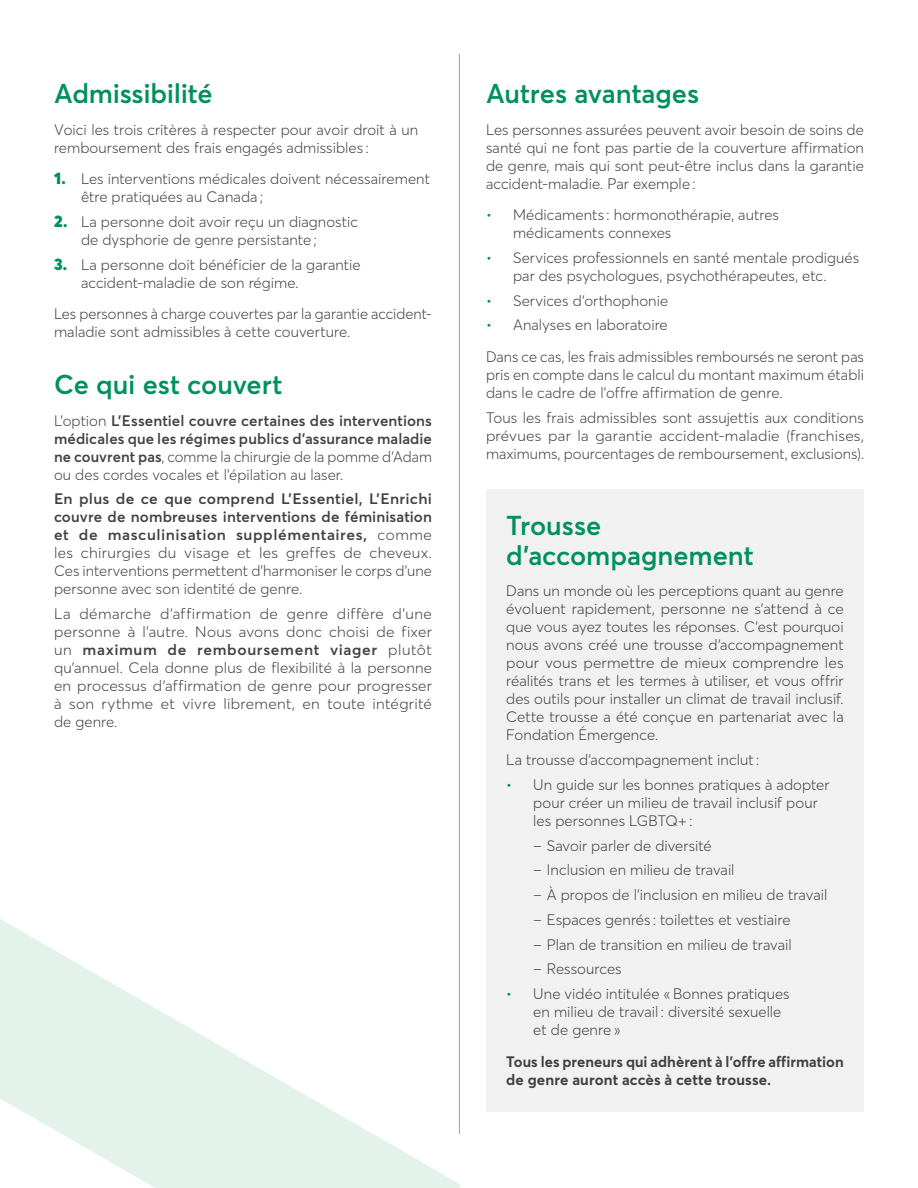
<style>
.page{position:relative;width:918px;height:1188px;background:#fff}
.page>*{position:absolute;margin:0;border:0;box-sizing:border-box;transform-origin:0 0}
.t1{font:600 27px/30px "Desjardins Sans";letter-spacing:-.005em;color:#00905e}
.t2{font:300 15px/18px "Desjardins Sans";letter-spacing:.005em;color:#414042}
.t3{font:600 15px/18px "Desjardins Sans";letter-spacing:.005em;color:#414042;text-align:justify}
.t4{font:700 15px/18px "Desjardins Sans";letter-spacing:.005em;color:#414042}
.s1{font-family:"CRI Averta Black";font-weight:400;font-size:16.5px;color:#00905e}
.s2{font-weight:300}
.s3{font-weight:600}
.s4{color:#00905e}
.s5{font-family:"Averta"}
</style>
<div class="page">
<svg style="left:0;top:919px;width:460px;height:269px"></svg>
<hr style="left:459px;top:54px;width:1px;height:1080px;background:#9d9fa2">
<div style="left:486px;top:489px;width:378px;height:623px;background:#f1f1f2"></div>
<h1 class="t1" style="left:54px;top:79px;width:160px">Admissibilité</h1>
<p class="t2" style="left:54px;top:120px;width:366px">Voici les trois critères à respecter pour avoir droit à un remboursement des frais engagés admissibles :</p>
<p class="t2" style="left:81px;top:170px;width:351px;text-indent:-27px"><span class="s1">1.</span> Les interventions médicales doivent nécessairement être pratiquées au Canada ;</p>
<p class="t2" style="left:81px;top:213px;width:279px;text-indent:-27px"><span class="s1">2.</span> La personne doit avoir reçu un diagnostic de dysphorie de genre persistante ;</p>
<p class="t2" style="left:81px;top:255px;width:281px;text-indent:-27px"><span class="s1">3.</span> La personne doit bénéficier de la garantie accident-maladie de son régime.</p>
<p class="t2" style="left:54px;top:305px;width:379px">Les personnes à charge couvertes par la garantie accident&shy;maladie sont admissibles à cette couverture.</p>
<h1 class="t1" style="left:54px;top:370px;width:230px">Ce qui est couvert</h1>
<p class="t3" style="left:54px;top:411px;width:380px"><span class="s2">L’option</span> L’Essentiel couvre certaines des interventions médicales que les régimes publics d’assurance maladie ne couvrent pas<span class="s2">, comme la chirurgie de la pomme d’Adam ou des cordes vocales et l’épilation au laser.</span></p>
<p class="t2" style="left:54px;top:490px;width:380px;text-align:justify"><span class="s3">En plus de ce que comprend L’Essentiel, L’Enrichi couvre de nombreuses interventions de féminisation et de masculinisation supplémentaires,</span> comme les chirurgies du visage et les greffes de cheveux.<br>Ces interventions permettent d’harmoniser le corps d’une personne avec son identité de genre.</p>
<p class="t2" style="left:54px;top:605px;width:380px;text-align:justify">La démarche d’affirmation de genre diffère d’une personne à l’autre. Nous avons donc choisi de fixer un <span class="s3">maximum de remboursement viager</span> plutôt qu’annuel. Cela donne plus de flexibilité à la personne en processus d’affirmation de genre pour progresser à son rythme et vivre librement, en toute intégrité de genre.</p>
<h1 class="t1" style="left:486px;top:79px;width:215px">Autres avantages</h1>
<p class="t2" style="left:486px;top:120px;width:380px;text-align:justify">Les personnes assurées peuvent avoir besoin de soins de santé qui ne font pas partie de la couverture affirmation de genre, mais qui sont peut-être inclus dans la garantie accident-maladie. Par exemple :</p>
<p class="t2" style="left:513px;top:206px;width:267px;text-indent:-27px"><span class="s4">•</span> Médicaments : hormonothérapie, autres médicaments connexes</p>
<p class="t2" style="left:486px;top:249px;width:375px;text-align:center"><span class="s4">•</span> Services professionnels en santé mentale prodigués par des psychologues, psychothérapeutes, etc.</p>
<p class="t2" style="left:486px;top:291px;width:184px"><span class="s4">•</span> Services d’orthophonie</p>
<p class="t2" style="left:486px;top:309px;width:379px;line-height:31.5px"><span class="s4">•</span> Analyses en laboratoire<br>Dans ce cas, les frais admissibles remboursés ne seront pas</p>
<p class="t2" style="left:486px;top:366px;width:380px">pris en compte dans le calcul du montant maximum établi dans le cadre de l’offre affirmation de genre.</p>
<p class="t2" style="left:486px;top:408px;width:380px;text-align:justify">Tous les frais admissibles sont assujettis aux conditions prévues par la garantie accident-maladie (franchises, maximums, pourcentages de remboursement, exclusions).</p>
<h1 class="t1" style="left:506px;top:510px;width:249px">Trousse d’accompagnement</h1>
<p class="t2" style="left:506px;top:582px;width:339px;text-align:justify">Dans un monde où les perceptions quant au genre évoluent rapidement, personne ne s’attend à ce que vous ayez toutes les réponses. C’est pourquoi nous avons créé une trousse d’accompagnement pour vous permettre de mieux comprendre les réalités trans et les termes à utiliser, et vous offrir des outils pour installer un climat de travail inclusif.<br>Cette trousse a été conçue en partenariat avec la Fondation Émergence.</p>
<p class="t2" style="left:506px;top:751px;width:254px">La trousse d’accompagnement inclut :</p>
<p class="t2" style="left:533px;top:776px;width:298px;text-indent:-27px"><span class="s4">•</span> Un guide sur les bonnes pratiques à adopter pour créer un milieu de travail inclusif pour les personnes LGBTQ+ :</p>
<p class="t2" style="left:533px;top:836px;width:180px"><span class="s5">–</span> Savoir parler de diversité</p>
<p class="t2" style="left:533px;top:861px;width:203px"><span class="s5">–</span> Inclusion en milieu de travail</p>
<p class="t2" style="left:533px;top:886px;width:296px"><span class="s5">–</span> À propos de l'inclusion en milieu de travail</p>
<p class="t2" style="left:533px;top:911px;width:259px"><span class="s5">–</span> Espaces genrés : toilettes et vestiaire</p>
<p class="t2" style="left:533px;top:935px;width:260px"><span class="s5">–</span> Plan de transition en milieu de travail</p>
<p class="t2" style="left:533px;top:960px;width:90px"><span class="s5">–</span> Ressources</p>
<p class="t2" style="left:533px;top:985px;width:258px;text-indent:-27px"><span class="s4">•</span> Une vidéo intitulée « Bonnes pratiques en milieu de travail : diversité sexuelle et de genre »</p>
<p class="t4" style="left:506px;top:1052px;width:339px">Tous les preneurs qui adhèrent à l’offre affirmation de genre auront accès à cette trousse.</p>
</div>
